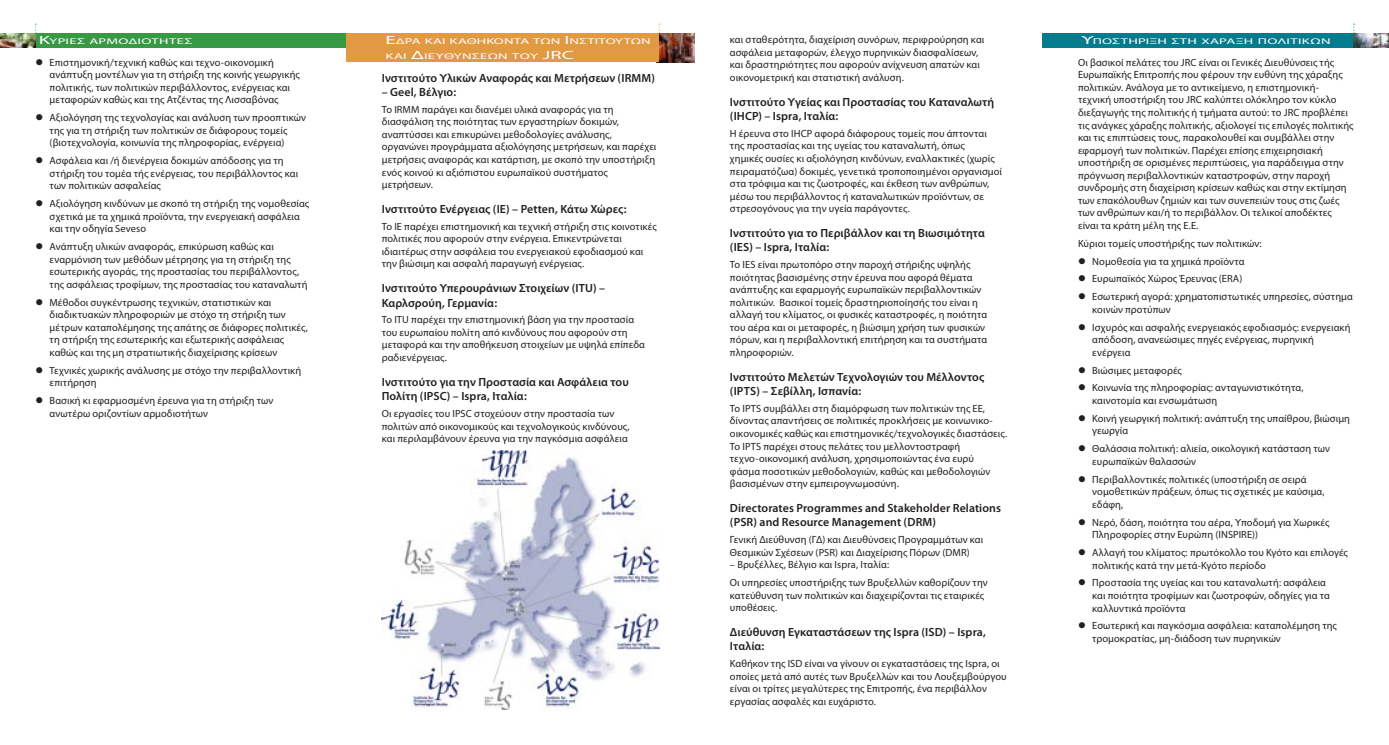
<style>
.page{position:relative;width:1389px;height:745px;background:#fff}
.page>*{position:absolute;margin:0;border:0;box-sizing:border-box;transform-origin:0 0}
.t1{font:600 11.88px/14.2px "Myriad Pro";letter-spacing:.005em;color:#231f20}
.t2{font:10.5px/12.5px "Myriad Pro";letter-spacing:.01em;color:#231f20}
.t3{font:8.25px/14.2px "Myriad Pro";letter-spacing:.015em;color:#fff;scale:1.75 1}
.s1{font-size:11.88px}
</style>
<div class="page">
<img style="left:382px;top:450px;width:277px;height:259px">
<svg style="left:658px;top:23px;width:2px;height:11px"></svg>
<svg style="left:1353px;top:23px;width:2px;height:11px"></svg>
<img style="left:659px;top:34px;width:35px;height:28px">
<div style="left:35px;top:34px;width:311px;height:14px;background:#389945"></div>
<img style="left:0;top:34px;width:35px;height:14px">
<div style="left:346px;top:34px;width:313px;height:28px;background:#e19942"></div>
<div style="left:1043px;top:34px;width:311px;height:14px;background:#057b8e"></div>
<img style="left:1354px;top:34px;width:35px;height:14px">
<p class="t3" style="left:39px;top:35px;width:89px"><span class="s1">Κ</span>YΡΙΕΣ ΑΡΜΟΔΙOΤΗΤΕΣ</p>
<p class="t2" style="left:50px;top:56px;width:252px;text-indent:-14px">● Επιστημονική/τεχνική καθώς και τεχνο-οικονομική ανάπτυξη μοντέλων για τη στήριξη της κοινής γεωργικής πολιτικής, των πολιτικών περιβάλλοντος, ενέργειας και μεταφορών καθώς και της Ατζέντας της Λισσαβόνας</p>
<p class="t2" style="left:50px;top:112px;width:258px;text-indent:-14px">● Αξιολόγηση της τεχνολογίας και ανάλυση των προοπτικών της για τη στήριξη των πολιτικών σε διάφορους τομείς (βιοτεχνολογία, κοινωνία της πληροφορίας, ενέργεια)</p>
<p class="t2" style="left:50px;top:154px;width:250px;text-indent:-14px">● Ασφάλεια και /ή διενέργεια δοκιμών απόδοσης για τη στήριξη του τομέα τής ενέργειας, του περιβάλλοντος και των πολιτικών ασφαλείας</p>
<p class="t2" style="left:50px;top:197px;width:261px;text-indent:-14px">● Αξιολόγηση κινδύνων με σκοπό τη στήριξη της νομοθεσίας σχετικά με τα χημικά προϊόντα, την ενεργειακή ασφάλεια και την οδηγία Seveso</p>
<p class="t2" style="left:50px;top:240px;width:259px;text-indent:-14px">● Ανάπτυξη υλικών αναφοράς, επικύρωση καθώς και εναρμόνιση των μεθόδων μέτρησης για τη στήριξη της εσωτερικής αγοράς, της προστασίας του περιβάλλοντος, της ασφάλειας τροφίμων, της προστασίας του καταναλωτή</p>
<p class="t2" style="left:50px;top:296px;width:260px;text-indent:-14px">● Μέθοδοι συγκέντρωσης τεχνικών, στατιστικών και διαδικτυακών πληροφοριών με στόχο τη στήριξη των μέτρων καταπολέμησης της απάτης σε διάφορες πολιτικές, τη στήριξη της εσωτερικής και εξωτερικής ασφάλειας καθώς και της μη στρατιωτικής διαχείρισης κρίσεων</p>
<p class="t2" style="left:50px;top:364px;width:253px;text-indent:-14px">● Τεχνικές χωρικής ανάλυσης με στόχο την περιβαλλοντική επιτήρηση</p>
<p class="t2" style="left:50px;top:394px;width:225px;text-indent:-14px">● Βασική κι εφαρμοσμένη έρευνα για τη στήριξη των ανωτέρω οριζοντίων αρμοδιοτήτων</p>
<p class="t3" style="left:385px;top:35px;width:153px"><span class="s1">E</span>ΔΡΑ ΚΑΙ ΚΑΘHΚΟΝΤΑ ΤΩΝ <span class="s1">I</span>ΝΣΤΙΤΟYΤΩΝ<br>ΚΑΙ <span class="s1">Δ</span>ΙΕΥΘYΝΣΕΩΝ ΤΟΥ <span class="s1">JRC</span></p>
<p class="t1" style="left:382px;top:71px;width:275px">Ινστιτούτο Υλικών Αναφοράς και Μετρήσεων (IRMM)</p>
<p class="t1" style="left:382px;top:85px;width:76px">– Geel, Βέλγιο:</p>
<p class="t2" style="left:382px;top:103px;width:276px">Το IRMM παράγει και διανέμει υλικά αναφοράς για τη διασφάλιση της ποιότητας των εργαστηρίων δοκιμών, αναπτύσσει και επικυρώνει μεθοδολογίες ανάλυσης, οργανώνει προγράμματα αξιολόγησης μετρήσεων, και παρέχει μετρήσεις αναφοράς και κατάρτιση, με σκοπό την υποστήριξη ενός κοινού κι αξιόπιστου ευρωπαϊκού συστήματος μετρήσεων.</p>
<p class="t1" style="left:382px;top:202px;width:246px">Ινστιτούτο Ενέργειας (IE) – Petten, Κάτω Χώρες:</p>
<p class="t2" style="left:382px;top:220px;width:276px">Το IE παρέχει επιστημονική και τεχνική στήριξη στις κοινοτικές πολιτικές που αφορούν στην ενέργεια. Επικεντρώνεται ιδιαιτέρως στην ασφάλεια του ενεργειακού εφοδιασμού και την βιώσιμη και ασφαλή παραγωγή ενέργειας.</p>
<p class="t1" style="left:382px;top:281px;width:225px">Ινστιτούτο Υπερουράνιων Στοιχείων (ITU) –<br>Καρλσρούη, Γερμανία:</p>
<p class="t2" style="left:382px;top:313px;width:265px">Το ITU παρέχει την επιστημονική βάση για την προστασία του ευρωπαίου πολίτη από κινδύνους που αφορούν στη μεταφορά και την αποθήκευση στοιχείων με υψηλά επίπεδα ραδιενέργειας.</p>
<p class="t1" style="left:382px;top:375px;width:248px">Ινστιτούτο για την Προστασία και Ασφάλεια του<br>Πολίτη (IPSC) – Ispra, Ιταλία:</p>
<p class="t2" style="left:382px;top:407px;width:250px">Οι εργασίες του IPSC στοχεύουν στην προστασία των πολιτών από οικονομικούς και τεχνολογικούς κινδύνους, και περιλαμβάνουν έρευνα για την παγκόσμια ασφάλεια</p>
<p class="t2" style="left:730px;top:34px;width:256px">και σταθερότητα, διαχείριση συνόρων, περιφρούρηση και ασφάλεια μεταφορών, έλεγχο πυρηνικών διασφαλίσεων, και δραστηριότητες που αφορούν ανίχνευση απατών και οικονομετρική και στατιστική ανάλυση.</p>
<p class="t1" style="left:730px;top:95px;width:266px">Ινστιτούτο Υγείας και Προστασίας του Καταναλωτή (IHCP) – Ispra, Ιταλία:</p>
<p class="t2" style="left:730px;top:127px;width:274px">Η έρευνα στο IHCP αφορά διάφορους τομείς που άπτονται της προστασίας και της υγείας του καταναλωτή, όπως<br>χημικές ουσίες κι αξιολόγηση κινδύνων, εναλλακτικές (χωρίς πειραματόζωα) δοκιμές, γενετικά τροποποιημένοι οργανισμοί στα τρόφιμα και τις ζωοτροφές, και έκθεση των ανθρώπων, μέσω του περιβάλλοντος ή καταναλωτικών προϊόντων, σε στρεσογόνους για την υγεία παράγοντες.</p>
<p class="t1" style="left:730px;top:226px;width:256px">Ινστιτούτο για το Περιβάλλον και τη Βιωσιμότητα (IES) – Ispra, Ιταλία:</p>
<p class="t2" style="left:730px;top:258px;width:259px">Tο IES είναι πρωτοπόρο στην παροχή στήριξης υψηλής ποιότητας βασισμένης στην έρευνα που αφορά θέματα ανάπτυξης και εφαρμογής ευρωπαϊκών περιβαλλοντικών πολιτικών. Βασικοί τομείς δραστηριοποίησής του είναι η αλλαγή του κλίματος, οι φυσικές καταστροφές, η ποιότητα του αέρα και οι μεταφορές, η βιώσιμη χρήση των φυσικών πόρων, και η περιβαλλοντική επιτήρηση και τα συστήματα πληροφοριών.</p>
<p class="t1" style="left:730px;top:369px;width:256px">Ινστιτούτο Μελετών Τεχνολογιών του Μέλλοντος (IPTS) – Σεβίλλη, Ισπανία:</p>
<p class="t2" style="left:730px;top:402px;width:279px">Το IPTS συμβάλλει στη διαμόρφωση των πολιτικών της ΕΕ, δίνοντας απαντήσεις σε πολιτικές προκλήσεις με κοινωνικο&shy;οικονομικές καθώς και επιστημονικές/τεχνολογικές διαστάσεις.<br>Το ΙPTS παρέχει στους πελάτες του μελλοντοστραφή τεχνο-οικονομική ανάλυση, χρησιμοποιώντας ένα ευρύ<br>φάσμα ποσοτικών μεθοδολογιών, καθώς και μεθοδολογιών βασισμένων στην εμπειρογνωμοσύνη.</p>
<p class="t1" style="left:730px;top:500px;width:273px">Directorates Programmes and Stakeholder Relations (PSR) and Resource Management (DRM)</p>
<p class="t2" style="left:730px;top:533px;width:255px">Γενική Διεύθυνση (ΓΔ) και Διευθύνσεις Προγραμμάτων και<br>Θεσμικών Σχέσεων (PSR) και Διαχείρισης Πόρων (DMR)</p>
<p class="t2" style="left:730px;top:555px;width:259px;line-height:17.9px">– Βρυξέλλες, Βέλγιο και Ispra, Ιταλία:<br>Οι υπηρεσίες υποστήριξης των Βρυξελλών καθορίζουν την</p>
<p class="t2" style="left:730px;top:588px;width:256px">κατεύθυνση των πολιτικών και διαχειρίζονται τις εταιρικές υποθέσεις.</p>
<p class="t1" style="left:730px;top:624px;width:257px">Διεύθυνση Εγκαταστάσεων της Ispra (ISD) – Ispra,<br>Ιταλία:</p>
<p class="t2" style="left:730px;top:657px;width:278px">Καθήκον της ISD είναι να γίνουν οι εγκαταστάσεις της Ispra, οι οποίες μετά από αυτές των Βρυξελλών και του Λουξεμβούργου είναι οι τρίτες μεγαλύτερες της Επιτροπής, ένα περιβάλλον εργασίας ασφαλές και ευχάριστο.</p>
<p class="t3" style="left:1082px;top:35px;width:144px"><span class="s1">Υ</span>ΠΟΣΤHΡΙΞΗ ΣΤΗ ΧAΡΑΞΗ ΠΟΛΙΤΙΚΩΝ</p>
<p class="t2" style="left:1078px;top:56px;width:277px">Οι βασικοί πελάτες του JRC είναι οι Γενικές Διευθύνσεις τής Ευρωπαϊκής Επιτροπής που φέρουν την ευθύνη της χάραξης πολιτικών. Ανάλογα με το αντικείμενο, η επιστημονική&shy;τεχνική υποστήριξη του JRC καλύπτει ολόκληρο τον κύκλο διεξαγωγής της πολιτικής ή τμήματα αυτού: το JRC προβλέπει τις ανάγκες χάραξης πολιτικής, αξιολογεί τις επιλογές πολιτικής και τις επιπτώσεις τους, παρακολουθεί και συμβάλλει στην εφαρμογή των πολιτικών. Παρέχει επίσης επιχειρησιακή υποστήριξη σε ορισμένες περιπτώσεις, για παράδειγμα στην πρόγνωση περιβαλλοντικών καταστροφών, στην παροχή συνδρομής στη διαχείριση κρίσεων καθώς και στην εκτίμηση των επακόλουθων ζημιών και των συνεπειών τους στις ζωές των ανθρώπων και/ή το περιβάλλον. Οι τελικοί αποδέκτες είναι τα κράτη μέλη της Ε.Ε.</p>
<p class="t2" style="left:1078px;top:237px;width:185px">Κύριοι τομείς υποστήριξης των πολιτικών:</p>
<p class="t2" style="left:1078px;top:255px;width:168px">● Νομοθεσία για τα χημικά προϊόντα</p>
<p class="t2" style="left:1078px;top:273px;width:166px">● Ευρωπαϊκός Χώρος Έρευνας (ΕRA)</p>
<p class="t2" style="left:1092px;top:290px;width:262px;text-indent:-14px">● Εσωτερική αγορά: χρηματοπιστωτικές υπηρεσίες, σύστημα κοινών προτύπων</p>
<p class="t2" style="left:1092px;top:321px;width:260px;text-indent:-14px">● Ισχυρός και ασφαλής ενεργειακός εφοδιασμός: ενεργειακή απόδοση, ανανεώσιμες πηγές ενέργειας, πυρηνική ενέργεια</p>
<p class="t2" style="left:1078px;top:364px;width:105px">● Βιώσιμες μεταφορές</p>
<p class="t2" style="left:1092px;top:381px;width:213px;text-indent:-14px">● Κοινωνία της πληροφορίας: ανταγωνιστικότητα, καινοτομία και ενσωμάτωση</p>
<p class="t2" style="left:1092px;top:412px;width:259px;text-indent:-14px">● Κοινή γεωργική πολιτική: ανάπτυξη της υπαίθρου, βιώσιμη γεωργία</p>
<p class="t2" style="left:1092px;top:442px;width:239px;text-indent:-14px">● Θαλάσσια πολιτική: αλιεία, οικολογική κατάσταση των ευρωπαϊκών θαλασσών</p>
<p class="t2" style="left:1092px;top:473px;width:234px;text-indent:-14px">● Περιβαλλοντικές πολιτικές (υποστήριξη σε σειρά νομοθετικών πράξεων, όπως τις σχετικές με καύσιμα, εδάφη,</p>
<p class="t2" style="left:1092px;top:515px;width:239px;text-indent:-14px">● Νερό, δάση, ποιότητα του αέρα, Υποδομή για Χωρικές<br>Πληροφορίες στην Ευρώπη (INSPIRE))</p>
<p class="t2" style="left:1092px;top:546px;width:257px;text-indent:-14px">● Αλλαγή του κλίματος: πρωτόκολλο του Κγότο και επιλογές πολιτικής κατά την μετά-Κγότο περίοδο</p>
<p class="t2" style="left:1092px;top:576px;width:239px;text-indent:-14px">● Προστασία της υγείας και του καταναλωτή: ασφάλεια και ποιότητα τροφίμων και ζωοτροφών, οδηγίες για τα καλλυντικά προϊόντα</p>
<p class="t2" style="left:1092px;top:619px;width:246px;text-indent:-14px">● Εσωτερική και παγκόσμια ασφάλεια: καταπολέμηση της τρομοκρατίας, μη-διάδοση των πυρηνικών</p>
</div>
